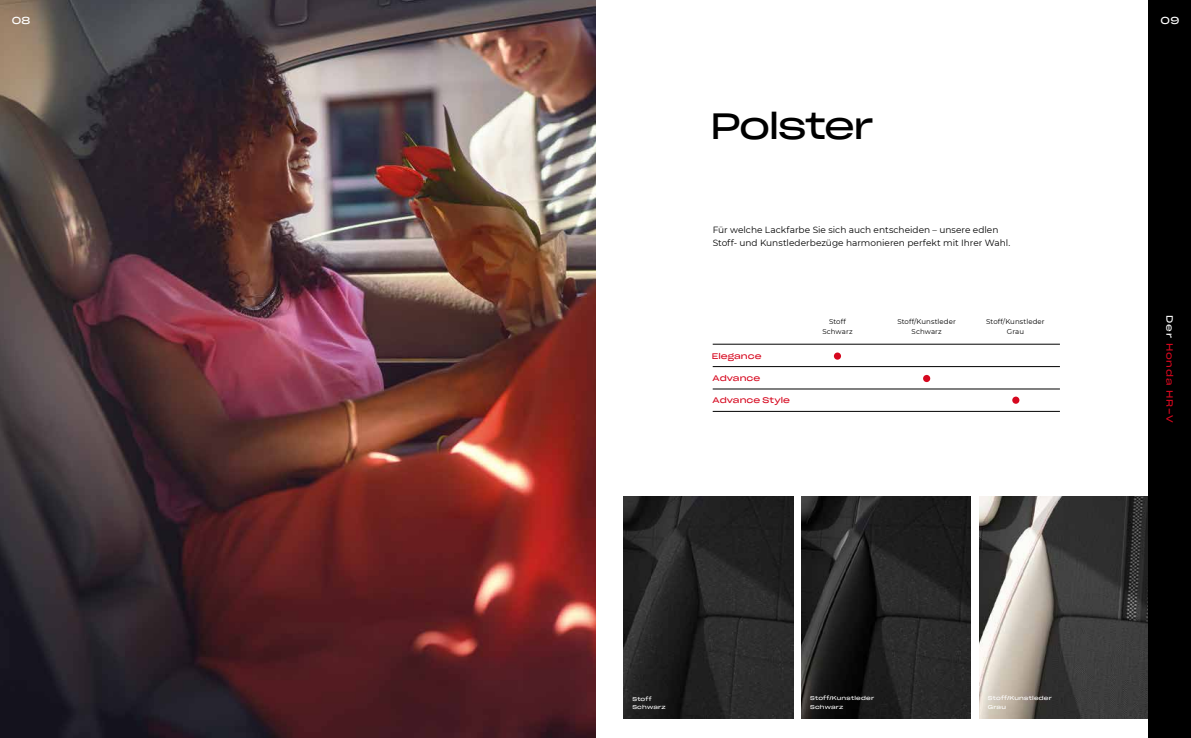
<style>
.page{position:relative;width:1191px;height:738px;background:#fff}
.page>*{position:absolute;margin:0;border:0;box-sizing:border-box;transform-origin:0 0}
.t1{font:36px "Sharp Grotesk Book 25";letter-spacing:-.04em;color:#000}
.t2{font:10px "Sharp Grotesk Book 25";color:#fff}
.t3{font:9px/13px "Montserrat";color:#000}
.t4{font:9px "Sharp Grotesk Book 25";letter-spacing:.1em;color:#d6081f}
.t5{font:8px "Sharp Grotesk Book 25";letter-spacing:.01em;color:#d6081f}
.t6{font:7px/10px "Montserrat";letter-spacing:.01em;color:#000;text-align:center}
.t7{font:5.5px/9.1px "Sharp Grotesk Book 25";letter-spacing:.04em;color:#fff}
.s1{color:#fff}
</style>
<div class="page">
<img style="left:801px;top:496px;width:169px;height:221px">
<img style="left:624px;top:496px;width:169px;height:221px">
<img style="left:0;top:0;width:595px;height:737px">
<img style="left:979px;top:496px;width:169px;height:221px">
<hr style="left:712px;top:343px;width:348px;height:1px;background:#000">
<hr style="left:712px;top:366px;width:348px;height:1px;background:#000">
<hr style="left:712px;top:388px;width:348px;height:1px;background:#000">
<hr style="left:712px;top:411px;width:348px;height:1px;background:#000">
<div style="left:834px;top:352px;width:7px;height:7px;background:#d6081f;border-radius:50%"></div>
<div style="left:923px;top:374px;width:7px;height:8px;background:#d6081f;border-radius:50%"></div>
<div style="left:1012px;top:396px;width:7px;height:7px;background:#d6081f;border-radius:50%"></div>
<div style="left:1148px;top:0;width:43px;height:737px;background:#000"></div>
<p class="t2" style="left:12px;top:12px;width:20px">08</p>
<h1 class="t1" style="left:710px;top:95px;width:165px">Polster</h1>
<p class="t3" style="left:712px;top:223px;width:299px">Für welche Lackfarbe Sie sich auch entscheiden – unsere edlen<br>Stoff- und Kunstlederbezüge harmonieren perfekt mit Ihrer Wahl.</p>
<p class="t5" style="left:712px;top:349px;width:51px">Elegance</p>
<p class="t5" style="left:712px;top:371px;width:49px">Advance</p>
<p class="t5" style="left:712px;top:393px;width:79px">Advance Style</p>
<p class="t6" style="left:822px;top:316px;width:32px">Stoff<br>Schwarz</p>
<p class="t6" style="left:897px;top:316px;width:60px">Stoff/Kunstleder<br>Schwarz</p>
<p class="t6" style="left:986px;top:316px;width:60px">Stoff/Kunstleder<br>Grau</p>
<p class="t7" style="left:632px;top:694px;width:35px;line-height:8px">Stoff<br>Schwarz</p>
<p class="t7" style="left:810px;top:692px;width:66px">Stoff/Kunstleder<br>Schwarz</p>
<p class="t7" style="left:987px;top:692px;width:66px">Stoff/Kunstleder<br>Grau</p>
<p class="t2" style="left:1160px;top:12px;width:20px">09</p>
<p class="t4" style="left:1177px;top:315px;width:109px;rotate:90deg"><span class="s1">Der</span> Honda HR-V</p>
</div>
